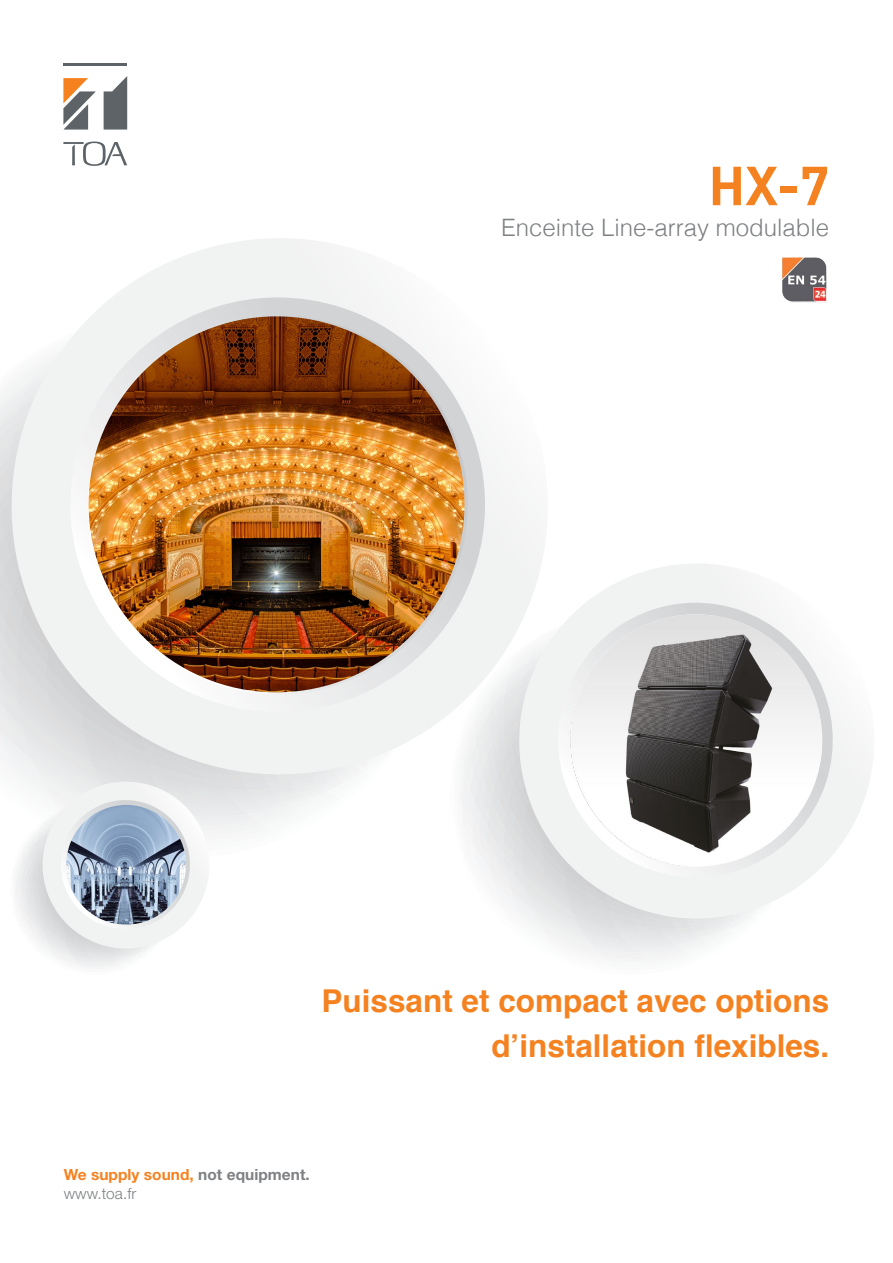
<style>
.page{position:relative;width:893px;height:1263px;background:#fff}
.page>*{position:absolute;margin:0;border:0;box-sizing:border-box;transform-origin:0 0}
.t1{font:700 54px "DINOT";color:#f58220}
.t2{font:700 31.5px/45px "Helvetica";color:#f58220;text-align:right}
.t3{font:300 24px "Helvetica";color:#7e8083}
.t4{font:700 15.45px/18.8px "Helvetica Neue LT Std";letter-spacing:.005em;color:#f58220}
.s1{color:#7e8083}
.s2{font-weight:300;color:#7e8083}
</style>
<div class="page">
<svg style="left:218px;top:800px;width:93px;height:34px"></svg>
<svg style="left:0;top:238px;width:544px;height:562px"></svg>
<svg style="left:45px;top:291px;width:465px;height:446px"></svg>
<img style="left:89px;top:316px;width:375px;height:376px;border-radius:188px">
<svg style="left:448px;top:618px;width:269px;height:341px"></svg>
<svg style="left:502px;top:563px;width:369px;height:373px"></svg>
<svg style="left:541px;top:599px;width:308px;height:295px"></svg>
<img style="left:570px;top:614px;width:252px;height:252px;border-radius:126px">
<svg style="left:9px;top:782px;width:209px;height:185px"></svg>
<img style="left:66px;top:805px;width:120px;height:119px;border-radius:60px">
<img style="left:782px;top:257px;width:45px;height:45px">
<svg style="left:63px;top:78px;width:33px;height:52px"></svg>
<hr style="left:63px;top:64px;width:64px;height:2px;background:#5d6367">
<svg style="left:104px;top:76px;width:23px;height:54px"></svg>
<svg style="left:63px;top:142px;width:64px;height:24px"></svg>
<h1 class="t1" style="left:708px;top:144px;width:122px">HX-7</h1>
<p class="t3" style="left:501px;top:207px;width:330px">Enceinte Line-array modulable</p>
<p class="t2" style="left:321px;top:978px;width:509px">Puissant et compact avec options d’installation flexibles.</p>
<p class="t4" style="left:64px;top:1165px;width:247px">We supply sound, <span class="s1">not equipment. </span><span class="s2">www.toa.fr</span></p>
</div>
